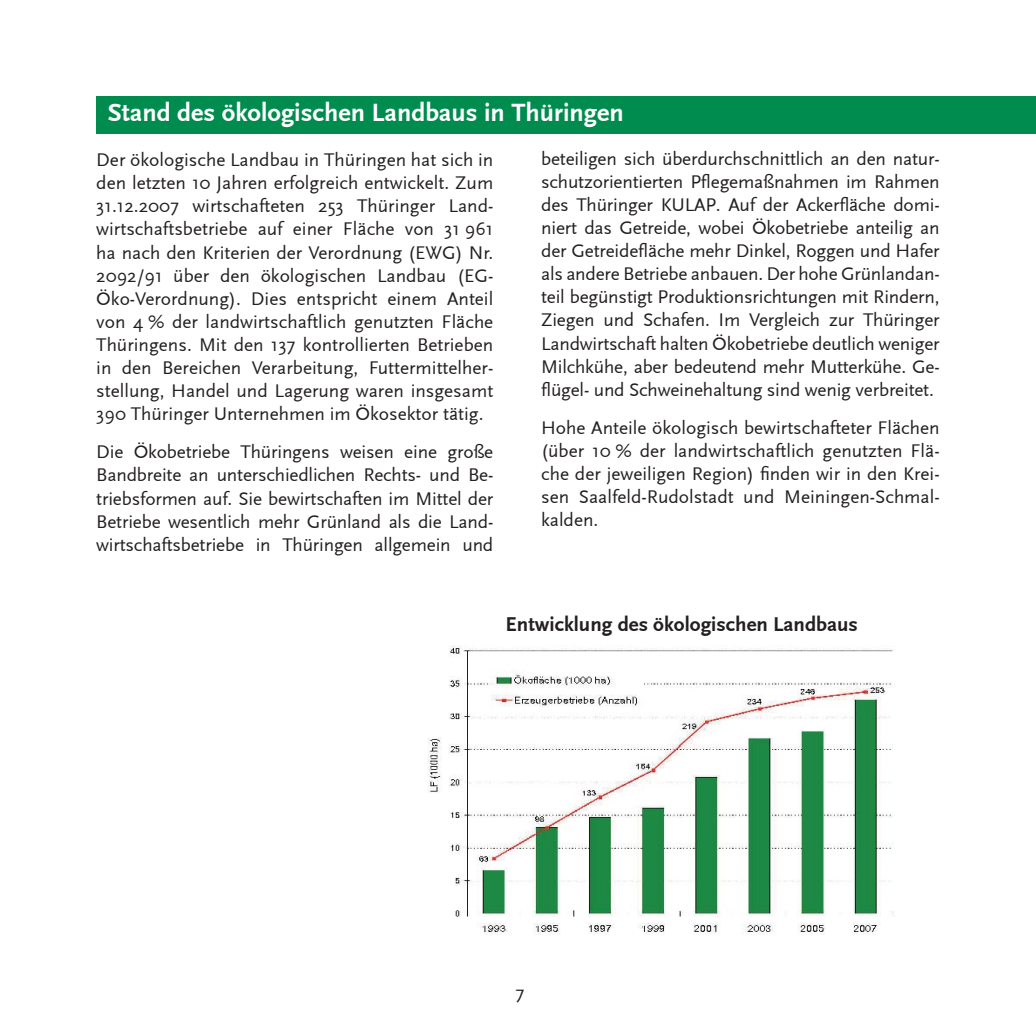
<style>
.page{position:relative;width:1036px;height:1036px;background:#fff}
.page>*{position:absolute;margin:0;border:0;box-sizing:border-box;transform-origin:0 0}
.t1{font:700 26.25px "Scala Sans";color:#fff}
.t2{font:700 21px "Scala Sans";color:#231f20}
.t3{font:19.25px/23.1px "Scala Sans";letter-spacing:-.005em;color:#231f20;text-align:justify}
</style>
<div class="page">
<div style="left:96px;top:96px;width:940px;height:38px;background:#008c4e"></div>
<img style="left:428px;top:646px;width:467px;height:289px">
<h1 class="t1" style="left:108px;top:99px;width:517px">Stand des ökologischen Landbaus in Thüringen</h1>
<p class="t3" style="left:96px;top:149px;width:399px">Der ökologische Landbau in Thüringen hat sich in den letzten 10 Jahren erfolgreich entwickelt. Zum 31.12.2007 wirtschafteten 253 Thüringer Land&shy;wirtschaftsbetriebe auf einer Fläche von 31 961 ha nach den Kriterien der Verordnung (EWG) Nr.<br>2092/91 über den ökologischen Landbau (EG-Öko-Verordnung). Dies entspricht einem Anteil von 4 % der landwirtschaftlich genutzten Fläche Thüringens. Mit den 137 kontrollierten Betrieben in den Bereichen Verarbeitung, Futtermittelher&shy;stellung, Handel und Lagerung waren insgesamt 390 Thüringer Unternehmen im Ökosektor tätig.</p>
<p class="t3" style="left:96px;top:441px;width:399px">Die Ökobetriebe Thüringens weisen eine große Bandbreite an unterschiedlichen Rechts- und Be&shy;triebsformen auf. Sie bewirtschaften im Mittel der Betriebe wesentlich mehr Grünland als die Land&shy;wirtschaftsbetriebe in Thüringen allgemein und</p>
<p class="t3" style="left:541px;top:147px;width:400px">beteiligen sich überdurchschnittlich an den natur&shy;schutzorientierten Pflegemaßnahmen im Rahmen des Thüringer KULAP. Auf der Ackerfläche domi&shy;niert das Getreide, wobei Ökobetriebe anteilig an der Getreidefläche mehr Dinkel, Roggen und Hafer als andere Betriebe anbauen. Der hohe Grünlandan&shy;teil begünstigt Produktionsrichtungen mit Rindern, Ziegen und Schafen. Im Vergleich zur Thüringer Landwirtschaft halten Ökobetriebe deutlich weniger Milchkühe, aber bedeutend mehr Mutterkühe. Ge&shy;flügel- und Schweinehaltung sind wenig verbreitet.</p>
<p class="t3" style="left:541px;top:416px;width:400px">Hohe Anteile ökologisch bewirtschafteter Flächen (über 10 % der landwirtschaftlich genutzten Flä&shy;che der jeweiligen Region) finden wir in den Krei&shy;sen Saalfeld-Rudolstadt und Meiningen-Schmal&shy;kalden.</p>
<p class="t2" style="left:506px;top:613px;width:354px">Entwicklung des ökologischen Landbaus</p>
<p class="t3" style="left:515px;top:981px;width:10px">7</p>
</div>
